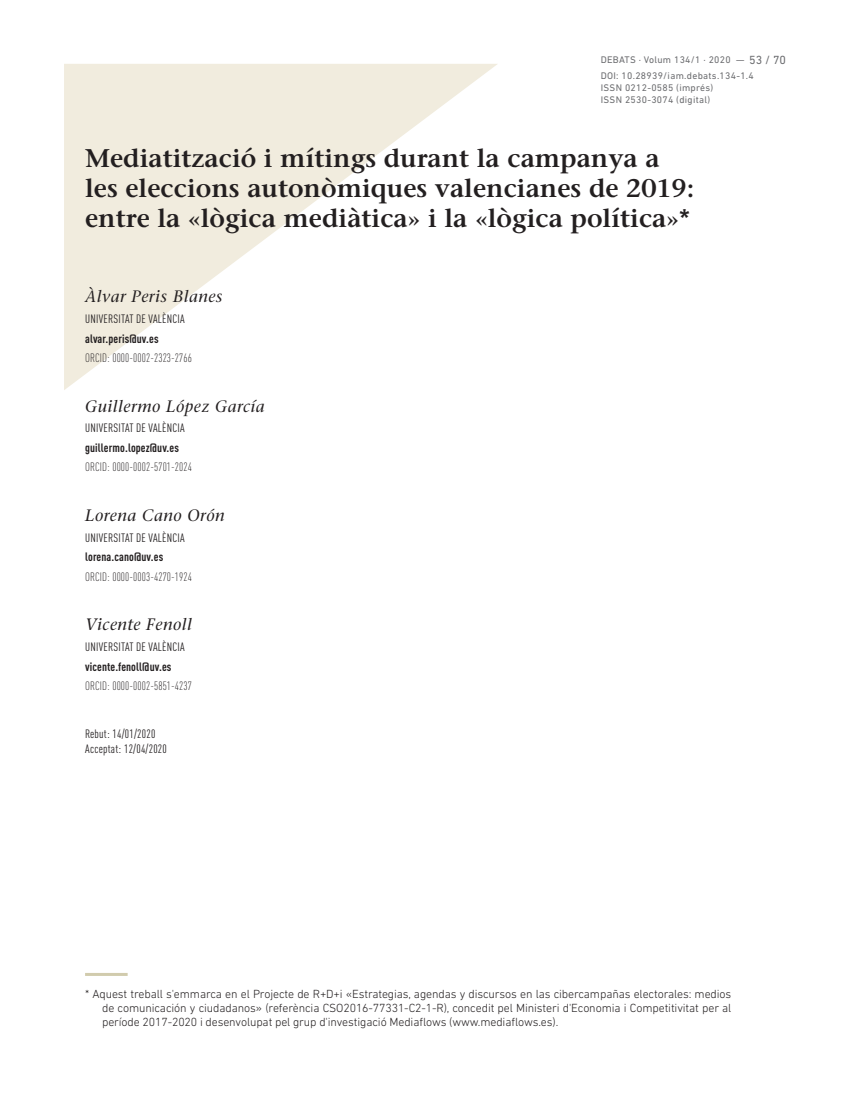
<style>
.page{position:relative;width:851px;height:1106px;background:#fff}
.page>*{position:absolute;margin:0;border:0;box-sizing:border-box;transform-origin:0 0}
.TITULO_DOSSIER{font:600 25.5px/30px "Stone Serif";color:#231f20}
.t1{font:italic 16.5px "Stone Serif";letter-spacing:.03em;color:#231f20}
.NOTAS{font:300 12px/13.8px "DIN Next LT Pro";letter-spacing:-.01em;color:#231f20;text-align:justify}
.t2{font:300 condensed 12px/19.5px "DIN Pro";letter-spacing:.01em;color:#231f20}
.t3{font:condensed 12px/14.4px "DIN Pro";letter-spacing:.02em;color:#231f20}
.t4{font:12px "DIN Next LT Pro";color:#6c6d70}
.t5{font:9.75px "DIN Next LT Pro";letter-spacing:.03em;color:#6c6d70}
.s1{font-weight:700}
</style>
<div class="page">
<svg style="left:64px;top:64px;width:433px;height:326px;fill:#f1ecde"></svg>
<hr style="left:85px;top:973px;width:43px;height:3px;background:#d1cbad">
<p class="t5" style="left:600px;top:54px;width:131px">DEBATS · Volum 134/1 · 2020</p>
<p class="t5" style="left:736px;top:54px;width:10px">—</p>
<p class="t4" style="left:749px;top:53px;width:38px">53 / 70</p>
<p class="t5" style="left:600px;top:70px;width:154px">DOI: 10.28939/iam.debats.134-1.4</p>
<p class="t5" style="left:600px;top:82px;width:114px">ISSN 0212‑0585 (imprés)</p>
<p class="t5" style="left:600px;top:94px;width:111px">ISSN 2530‑3074 (digital)</p>
<p class="TITULO_DOSSIER" style="left:85px;top:143px;width:610px">Mediatització i mítings durant la campanya a les eleccions autonòmiques valencianes de 2019: entre la «lògica mediàtica» i la «lògica política»*</p>
<p class="t1" style="left:85px;top:287px;width:139px">Àlvar Peris Blanes</p>
<p class="t3" style="left:85px;top:311px;width:101px">UNIVERSITAT DE VALÈNCIA</p>
<p class="t2" style="left:85px;top:328px;width:108px"><span class="s1">alvar.peris@uv.es<br></span>ORCID: 0000-0002-2323-2766</p>
<p class="t1" style="left:85px;top:396px;width:181px">Guillermo López García</p>
<p class="t3" style="left:85px;top:420px;width:101px">UNIVERSITAT DE VALÈNCIA</p>
<p class="t2" style="left:85px;top:437px;width:108px"><span class="s1">guillermo.lopez@uv.es<br></span>ORCID: 0000-0002-5701-2024</p>
<p class="t1" style="left:85px;top:505px;width:141px">Lorena Cano Orón</p>
<p class="t3" style="left:85px;top:529px;width:101px">UNIVERSITAT DE VALÈNCIA</p>
<p class="t2" style="left:85px;top:546px;width:108px"><span class="s1">lorena.cano@uv.es<br></span>ORCID: 0000-0003-4270-1924</p>
<p class="t1" style="left:85px;top:615px;width:108px">Vicente Fenoll</p>
<p class="t3" style="left:85px;top:638px;width:101px">UNIVERSITAT DE VALÈNCIA</p>
<p class="t2" style="left:85px;top:655px;width:108px"><span class="s1">vicente.fenoll@uv.es<br></span>ORCID: 0000-0002-5851-4237</p>
<p class="t3" style="left:85px;top:726px;width:83px">Rebut: 14/01/2020<br>Acceptat: 12/04/2020</p>
<p class="NOTAS" style="left:102px;top:987px;width:630px;text-indent:-17px">* Aquest treball s'emmarca en el Projecte de R+D+i «Estrategias, agendas y discursos en las cibercampañas electorales: medios de comunicación y ciudadanos» (referència CSO2016-77331-C2-1-R), concedit pel Ministeri d'Economia i Competitivitat per al període 2017-2020 i desenvolupat pel grup d'investigació Mediaflows (www.mediaflows.es).</p>
</div>
